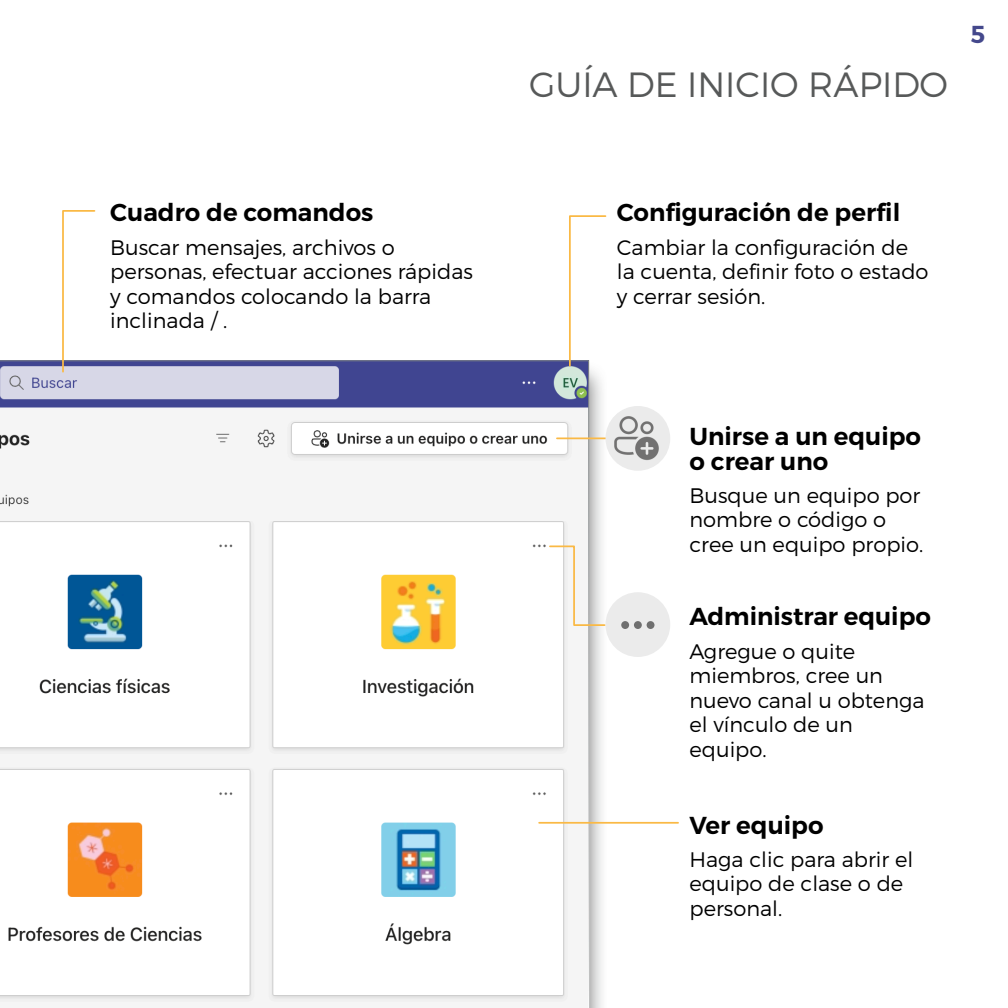
<style>
.page{position:relative;width:1008px;height:1008px;background:#fff}
.page>*{position:absolute;margin:0;border:0;box-sizing:border-box;transform-origin:0 0}
.t2{font:35px "Trueno Lt";color:#575959}
.ST1{font:24.5px/24.5px "Trueno S Bd";color:#000}
.t1{font:24.5px "Trueno S Bd";color:#44488c}
.texto-general{font:21px/24.5px "Trueno Lt";color:#000}
</style>
<div class="page">
<div style="left:0;top:360px;width:608px;height:648px;background:#575959;opacity:.75"></div>
<svg style="left:0;top:361px;width:589px;height:647px"></svg>
<div style="left:606px;top:592px;width:64px;height:65px;background:#ebebeb;border-radius:50%"></div>
<div style="left:621px;top:621px;width:8px;height:8px;border:2px solid #6f6f6f;border-radius:50%"></div>
<div style="left:634px;top:621px;width:8px;height:8px;border:2px solid #6f6f6f;border-radius:50%"></div>
<div style="left:647px;top:621px;width:7px;height:8px;border:2px solid #6f6f6f;border-radius:50%"></div>
<svg style="left:61px;top:210px;width:35px;height:163px"></svg>
<svg style="left:568px;top:215px;width:39px;height:153px"></svg>
<hr style="left:557px;top:438px;width:55px;height:1px;background:#fab945">
<div style="left:606px;top:406px;width:64px;height:65px;background:#ebebeb;border-radius:50%"></div>
<img style="left:610px;top:412px;width:53px;height:52px">
<svg style="left:548px;top:545px;width:58px;height:82px"></svg>
<hr style="left:539px;top:822px;width:139px;height:2px;background:#fab945">
<p class="ST1" style="left:110px;top:201px;width:265px">Cuadro de comandos</p>
<p class="texto-general" style="left:110px;top:235px;width:364px">Buscar mensajes, archivos o personas, efectuar acciones rápidas y comandos colocando la barra inclinada / .</p>
<p class="t2" style="left:529px;top:63px;width:420px">GUÍA DE INICIO RÁPIDO</p>
<p class="t1" style="left:971px;top:19px;width:16px">5</p>
<p class="ST1" style="left:617px;top:201px;width:285px">Configuración de perfil</p>
<p class="texto-general" style="left:617px;top:235px;width:313px">Cambiar la configuración de la cuenta, definir foto o estado y cerrar sesión.</p>
<p class="ST1" style="left:690px;top:424px;width:233px">Unirse a un equipo o crear uno</p>
<p class="texto-general" style="left:690px;top:483px;width:233px">Busque un equipo por nombre o código o cree un equipo propio.</p>
<p class="ST1" style="left:690px;top:605px;width:243px">Administrar equipo</p>
<p class="texto-general" style="left:690px;top:639px;width:237px">Agregue o quite miembros, cree un nuevo canal u obtenga el vínculo de un equipo.</p>
<p class="ST1" style="left:690px;top:813px;width:136px">Ver equipo</p>
<p class="texto-general" style="left:690px;top:847px;width:225px">Haga clic para abrir el equipo de clase o de personal.</p>
</div>
